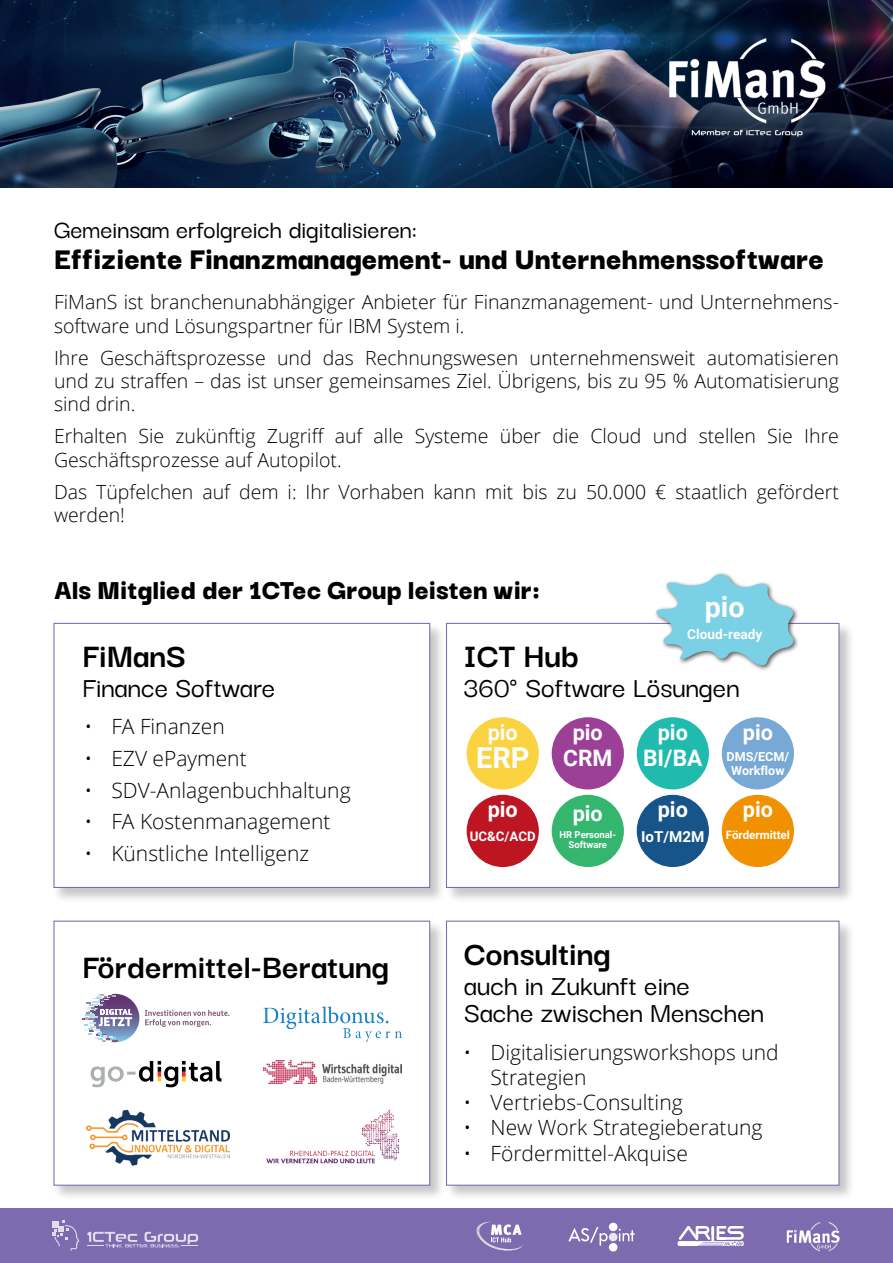
<style>
.page{position:relative;width:893px;height:1263px;background:#fff}
.page>*{position:absolute;margin:0;border:0;box-sizing:border-box;transform-origin:0 0}
.t1{font:700 36px "Darker Grotesque";color:#000}
.t2{font:900 33px "Darker Grotesque";color:#000}
.t3{font:500 30px/27px "Darker Grotesque";color:#000}
.t4{font:900 30px "Darker Grotesque";color:#000}
.t5{font:700 28.95px "Roboto";color:#fff}
.t6{font:700 28.65px "Roboto";color:#fff}
.t7{font:500 27px "Darker Grotesque";color:#000}
.t8{font:700 22.65px "Roboto";color:#fff}
.t9{font:700 21.6px "Roboto";color:#fff}
.t10{font:300 21px/25.2px "Open Sans";color:#000}
.t11{font:300 19.5px/23.4px "Open Sans";color:#000}
.t12{font:700 15.15px "Roboto";color:#fff}
.t13{font:700 13.65px "Roboto";color:#fff}
.t14{font:700 13.35px "Roboto";color:#fff}
.t15{font:700 12.6px/13.4px "Roboto";color:#fff;text-align:center}
.t16{font:700 11.55px "Roboto";color:#fff}
.t17{font:700 9.45px/9.9px "Roboto";color:#fff;text-align:center}
</style>
<div class="page">
<div style="left:445px;top:622px;width:410px;height:281px;background:#231f20;opacity:.25"></div>
<div style="left:446px;top:623px;width:393px;height:265px;background:#fff;border:1px solid #7e6aaf"></div>
<div style="left:53px;top:622px;width:393px;height:281px;background:#231f20;opacity:.25"></div>
<div style="left:53px;top:623px;width:377px;height:265px;background:#fff;border:1px solid #7e6aaf"></div>
<div style="left:53px;top:920px;width:393px;height:281px;background:#231f20;opacity:.25"></div>
<div style="left:53px;top:921px;width:377px;height:265px;background:#fff;border:1px solid #7e6aaf"></div>
<div style="left:445px;top:920px;width:410px;height:281px;background:#231f20;opacity:.25"></div>
<div style="left:446px;top:921px;width:393px;height:265px;background:#fff;border:1px solid #7e6aaf"></div>
<img style="left:0;top:0;width:893px;height:187px">
<svg style="left:83px;top:994px;width:56px;height:49px"></svg>
<svg style="left:145px;top:1010px;width:84px;height:17px"></svg>
<img style="left:263px;top:1006px;width:139px;height:36px">
<img style="left:90px;top:1060px;width:132px;height:28px">
<img style="left:263px;top:1060px;width:139px;height:23px">
<img style="left:86px;top:1109px;width:144px;height:57px">
<img style="left:266px;top:1109px;width:133px;height:55px">
<img style="left:661px;top:34px;width:178px;height:108px">
<div style="left:0;top:1209px;width:893px;height:54px;background:#7e6aaf"></div>
<div style="left:52px;top:1221px;width:7px;height:7px;background:#e2dded"></div>
<svg style="left:53px;top:1220px;width:26px;height:31px"></svg>
<svg style="left:87px;top:1232px;width:111px;height:15px"></svg>
<svg style="left:477px;top:1221px;width:47px;height:29px"></svg>
<svg style="left:678px;top:1226px;width:66px;height:20px"></svg>
<div style="left:609px;top:1233px;width:8px;height:8px;background:#e6e7e9;border-radius:50%"></div>
<div style="left:609px;top:1243px;width:8px;height:8px;background:#fff;border-radius:50%"></div>
<div style="left:609px;top:1223px;width:8px;height:8px;background:#fff;border-radius:50%"></div>
<svg style="left:568px;top:1227px;width:40px;height:19px"></svg>
<svg style="left:619px;top:1228px;width:16px;height:13px"></svg>
<svg style="left:787px;top:1222px;width:52px;height:29px"></svg>
<div style="left:467px;top:717px;width:72px;height:72px;background:#fbd240;border-radius:50%"></div>
<div style="left:552px;top:717px;width:72px;height:72px;background:#9b3f97;border-radius:50%"></div>
<div style="left:467px;top:795px;width:72px;height:72px;background:#bd1622;border-radius:50%"></div>
<div style="left:552px;top:795px;width:72px;height:72px;background:#35b66f;border-radius:50%"></div>
<div style="left:637px;top:717px;width:72px;height:72px;background:#20bbae;border-radius:50%"></div>
<div style="left:637px;top:795px;width:72px;height:72px;background:#165489;border-radius:50%"></div>
<div style="left:722px;top:717px;width:72px;height:72px;background:#77a9d4;border-radius:50%"></div>
<div style="left:722px;top:795px;width:72px;height:72px;background:#f29100;border-radius:50%"></div>
<div style="left:653px;top:571px;width:146px;height:100px;background:#231f20;opacity:.75"></div>
<svg style="left:656px;top:574px;width:138px;height:92px"></svg>
<p class="t7" style="left:54px;top:209px;width:365px">Gemeinsam erfolgreich digitalisieren:</p>
<p class="t2" style="left:54px;top:234px;width:771px">Effiziente Finanzmanagement- und Unternehmenssoftware</p>
<p class="t11" style="left:54px;top:290px;width:786px">FiManS ist branchenunabhängiger Anbieter für Finanzmanagement- und Unternehmens&shy;software und Lösungspartner für IBM System i.</p>
<p class="t11" style="left:54px;top:345px;width:786px;text-align:justify">Ihre Geschäftsprozesse und das Rechnungswesen unternehmensweit automatisieren und zu straffen – das ist unser gemeinsames Ziel. Übrigens, bis zu 95 % Automatisierung sind drin.</p>
<p class="t11" style="left:54px;top:424px;width:786px">Erhalten Sie zukünftig Zugriff auf alle Systeme über die Cloud und stellen Sie Ihre<br>Geschäftsprozesse auf Autopilot.</p>
<p class="t11" style="left:54px;top:479px;width:786px">Das Tüpfelchen auf dem i: Ihr Vorhaben kann mit bis zu 50.000 € staatlich gefördert werden!</p>
<p class="t4" style="left:54px;top:567px;width:488px">Als Mitglied der 1CTec Group leisten wir:</p>
<p class="t1" style="left:82px;top:629px;width:105px">FiManS</p>
<p class="t1" style="left:464px;top:629px;width:117px">ICT Hub</p>
<p class="t6" style="left:705px;top:586px;width:41px">pio</p>
<p class="t13" style="left:687px;top:624px;width:76px">Cloud-ready</p>
<p class="t3" style="left:82px;top:672px;width:195px">Finance Software</p>
<p class="t10" style="left:84px;top:713px;width:142px">• FA Finanzen</p>
<p class="t10" style="left:84px;top:745px;width:164px">• EZV ePayment</p>
<p class="t10" style="left:84px;top:777px;width:268px">• SDV-Anlagenbuchhaltung</p>
<p class="t10" style="left:84px;top:808px;width:248px">• FA Kostenmanagement</p>
<p class="t10" style="left:84px;top:840px;width:226px">• Künstliche Intelligenz</p>
<p class="t1" style="left:82px;top:940px;width:308px">Fördermittel-Beratung</p>
<p class="t3" style="left:464px;top:672px;width:278px">360° Software Lösungen</p>
<p class="t9" style="left:488px;top:717px;width:32px">pio</p>
<p class="t5" style="left:476px;top:738px;width:55px">ERP</p>
<p class="t9" style="left:488px;top:794px;width:32px">pio</p>
<p class="t14" style="left:470px;top:826px;width:67px">UC&amp;C/ACD</p>
<p class="t9" style="left:573px;top:717px;width:32px">pio</p>
<p class="t8" style="left:563px;top:742px;width:51px">CRM</p>
<p class="t9" style="left:573px;top:798px;width:32px">pio</p>
<p class="t17" style="left:559px;top:829px;width:58px">HR Personal-<br>Software</p>
<p class="t9" style="left:658px;top:717px;width:32px">pio</p>
<p class="t8" style="left:643px;top:742px;width:61px">BI/BA</p>
<p class="t9" style="left:658px;top:794px;width:32px">pio</p>
<p class="t12" style="left:641px;top:826px;width:65px">IoT/M2M</p>
<p class="t9" style="left:743px;top:717px;width:32px">pio</p>
<p class="t15" style="left:727px;top:750px;width:64px">DMS/ECM/<br>Workflow</p>
<p class="t9" style="left:743px;top:794px;width:32px">pio</p>
<p class="t16" style="left:726px;top:826px;width:66px">Fördermittel</p>
<p class="t1" style="left:464px;top:927px;width:148px">Consulting</p>
<p class="t3" style="left:464px;top:970px;width:302px">auch in Zukunft eine<br>Sache zwischen Menschen</p>
<p class="t10" style="left:490px;top:1039px;width:290px;text-indent:-27px">• Digitalisierungsworkshops und<br>Strategien</p>
<p class="t10" style="left:464px;top:1089px;width:221px">• Vertriebs-Consulting</p>
<p class="t10" style="left:464px;top:1114px;width:300px">• New Work Strategieberatung</p>
<p class="t10" style="left:464px;top:1140px;width:226px">• Fördermittel-Akquise</p>
</div>
